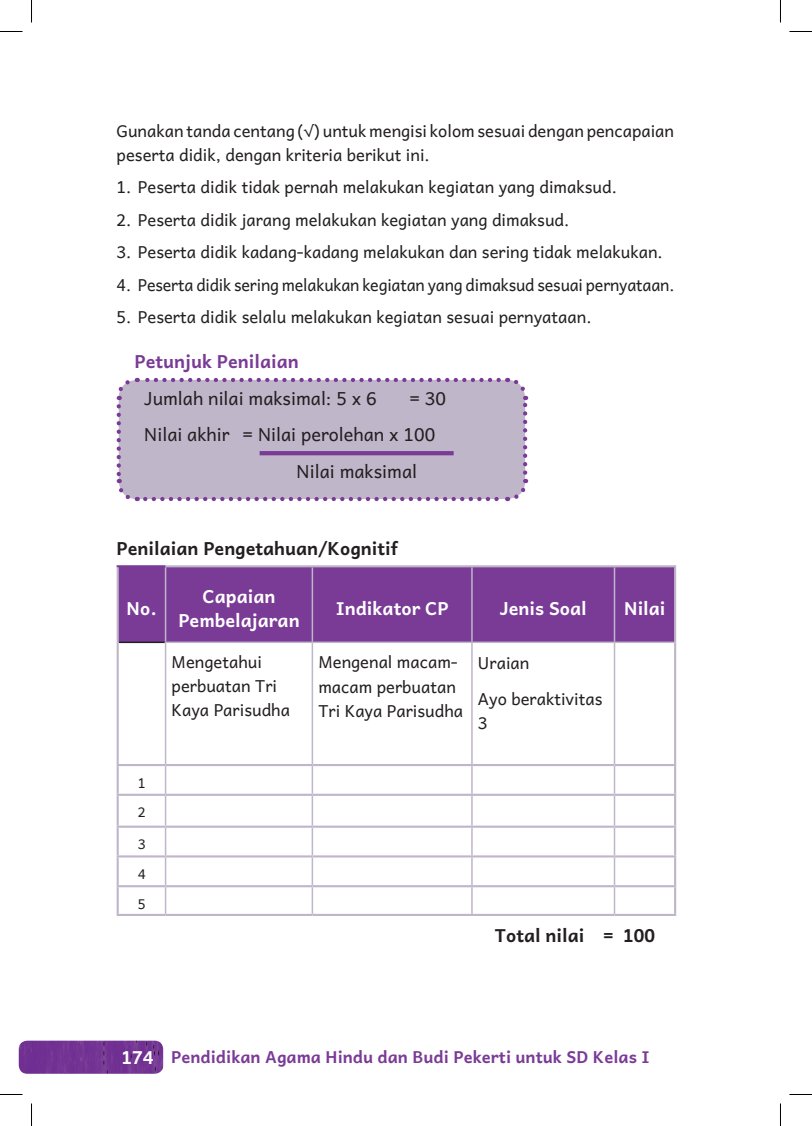
<style>
.page{position:relative;width:812px;height:1126px;background:#fff}
.page>*{position:absolute;margin:0;border:0;box-sizing:border-box;transform-origin:0 0}
.t1{font:18px "Andika New Basic";color:#231f20}
.t2{font:700 18px/24px "Andika New Basic";color:#fff;text-align:center}
.t3{font:700 18px "Andika New Basic";color:#231f20}
.t4{font:700 18px "Andika New Basic";color:#7a3b97}
.t5{font:16.5px/24px "Andika New Basic";color:#231f20}
.t6{font:700 16.5px "Andika New Basic";color:#7a3b97}
.t7{font:13.5px "Andika New Basic";color:#231f20}
.s1{font-size:18px;color:#fff}
</style>
<div class="page">
<img style="left:19px;top:1041px;width:144px;height:33px">
<div style="left:119px;top:380px;width:406px;height:119px;background:#bfb6ca;border-radius:18px"></div>
<svg style="left:116px;top:406px;width:22px;height:96px"></svg>
<svg style="left:145px;top:479px;width:384px;height:23px"></svg>
<svg style="left:506px;top:377px;width:22px;height:96px"></svg>
<svg style="left:116px;top:377px;width:382px;height:23px"></svg>
<hr style="left:259px;top:451px;width:194px;height:4px;background:#7a3b97">
<div style="left:119px;top:567px;width:555px;height:75px;background:#7a3b97"></div>
<svg style="left:119px;top:643px;width:555px;height:271px"></svg>
<hr style="left:117px;top:565px;width:48px;height:2px;background:#7a3b97">
<hr style="left:119px;top:642px;width:46px;height:1px;background:#231f20">
<hr style="left:117px;top:567px;width:2px;height:75px;background:#bfb6ca">
<hr style="left:117px;top:642px;width:2px;height:122px;background:#bfb6ca">
<hr style="left:117px;top:764px;width:48px;height:2px;background:#bfb6ca">
<hr style="left:117px;top:766px;width:2px;height:28px;background:#bfb6ca">
<hr style="left:117px;top:794px;width:48px;height:2px;background:#bfb6ca">
<hr style="left:117px;top:796px;width:2px;height:30px;background:#bfb6ca">
<hr style="left:117px;top:826px;width:48px;height:2px;background:#bfb6ca">
<hr style="left:117px;top:828px;width:2px;height:27px;background:#bfb6ca">
<hr style="left:117px;top:855px;width:48px;height:3px;background:#bfb6ca">
<hr style="left:117px;top:858px;width:2px;height:27px;background:#bfb6ca">
<hr style="left:117px;top:885px;width:48px;height:2px;background:#bfb6ca">
<hr style="left:117px;top:887px;width:2px;height:27px;background:#bfb6ca">
<hr style="left:117px;top:914px;width:48px;height:2px;background:#bfb6ca">
<hr style="left:311px;top:567px;width:2px;height:75px;background:#bfb6ca">
<hr style="left:471px;top:567px;width:1px;height:75px;background:#bfb6ca">
<hr style="left:613px;top:567px;width:2px;height:75px;background:#bfb6ca">
<hr style="left:311px;top:643px;width:2px;height:121px;background:#bfb6ca">
<hr style="left:471px;top:643px;width:1px;height:121px;background:#bfb6ca">
<hr style="left:613px;top:643px;width:2px;height:121px;background:#bfb6ca">
<hr style="left:311px;top:766px;width:2px;height:28px;background:#bfb6ca">
<svg style="left:471px;top:766px;width:1px;height:28px"></svg>
<hr style="left:613px;top:766px;width:2px;height:28px;background:#bfb6ca">
<hr style="left:311px;top:796px;width:2px;height:30px;background:#bfb6ca">
<hr style="left:471px;top:796px;width:1px;height:30px;background:#bfb6ca">
<hr style="left:613px;top:796px;width:2px;height:30px;background:#bfb6ca">
<hr style="left:311px;top:828px;width:2px;height:27px;background:#bfb6ca">
<hr style="left:613px;top:828px;width:2px;height:27px;background:#bfb6ca">
<hr style="left:311px;top:858px;width:2px;height:27px;background:#bfb6ca">
<hr style="left:613px;top:858px;width:2px;height:27px;background:#bfb6ca">
<hr style="left:311px;top:887px;width:2px;height:27px;background:#bfb6ca">
<svg style="left:471px;top:828px;width:1px;height:86px"></svg>
<hr style="left:613px;top:887px;width:2px;height:27px;background:#bfb6ca">
<hr style="left:674px;top:567px;width:2px;height:75px;background:#bfb6ca">
<hr style="left:674px;top:642px;width:2px;height:122px;background:#bfb6ca">
<hr style="left:674px;top:766px;width:2px;height:28px;background:#bfb6ca">
<hr style="left:674px;top:796px;width:2px;height:30px;background:#bfb6ca">
<hr style="left:674px;top:828px;width:2px;height:27px;background:#bfb6ca">
<hr style="left:674px;top:858px;width:2px;height:27px;background:#bfb6ca">
<hr style="left:674px;top:887px;width:2px;height:27px;background:#bfb6ca">
<hr style="left:165px;top:565px;width:147px;height:2px;background:#bfb6ca">
<hr style="left:312px;top:565px;width:160px;height:2px;background:#bfb6ca">
<hr style="left:472px;top:565px;width:142px;height:2px;background:#bfb6ca">
<hr style="left:614px;top:565px;width:62px;height:2px;background:#bfb6ca">
<hr style="left:165px;top:764px;width:147px;height:2px;background:#bfb6ca">
<hr style="left:312px;top:764px;width:160px;height:2px;background:#bfb6ca">
<hr style="left:472px;top:764px;width:142px;height:2px;background:#bfb6ca">
<hr style="left:614px;top:764px;width:62px;height:2px;background:#bfb6ca">
<hr style="left:165px;top:794px;width:147px;height:2px;background:#bfb6ca">
<hr style="left:312px;top:794px;width:160px;height:2px;background:#bfb6ca">
<hr style="left:472px;top:794px;width:142px;height:2px;background:#bfb6ca">
<hr style="left:614px;top:794px;width:62px;height:2px;background:#bfb6ca">
<hr style="left:165px;top:826px;width:147px;height:2px;background:#bfb6ca">
<hr style="left:312px;top:826px;width:160px;height:2px;background:#bfb6ca">
<hr style="left:472px;top:826px;width:142px;height:2px;background:#bfb6ca">
<hr style="left:614px;top:826px;width:62px;height:2px;background:#bfb6ca">
<hr style="left:165px;top:855px;width:147px;height:3px;background:#bfb6ca">
<hr style="left:312px;top:855px;width:160px;height:3px;background:#bfb6ca">
<hr style="left:472px;top:855px;width:142px;height:3px;background:#bfb6ca">
<hr style="left:614px;top:855px;width:62px;height:3px;background:#bfb6ca">
<hr style="left:165px;top:885px;width:147px;height:2px;background:#bfb6ca">
<hr style="left:312px;top:885px;width:160px;height:2px;background:#bfb6ca">
<hr style="left:472px;top:885px;width:142px;height:2px;background:#bfb6ca">
<hr style="left:614px;top:885px;width:62px;height:2px;background:#bfb6ca">
<hr style="left:165px;top:914px;width:147px;height:2px;background:#bfb6ca">
<hr style="left:312px;top:914px;width:160px;height:2px;background:#bfb6ca">
<hr style="left:472px;top:914px;width:142px;height:2px;background:#bfb6ca">
<hr style="left:614px;top:914px;width:62px;height:2px;background:#bfb6ca">
<hr style="left:165px;top:567px;width:1px;height:75px;background:#bfb6ca">
<hr style="left:165px;top:642px;width:147px;height:1px;background:#bfb6ca">
<hr style="left:165px;top:643px;width:1px;height:121px;background:#bfb6ca">
<hr style="left:312px;top:642px;width:160px;height:1px;background:#bfb6ca">
<hr style="left:472px;top:642px;width:142px;height:1px;background:#bfb6ca">
<hr style="left:614px;top:642px;width:60px;height:1px;background:#bfb6ca">
<svg style="left:165px;top:766px;width:1px;height:28px"></svg>
<hr style="left:165px;top:796px;width:1px;height:30px;background:#bfb6ca">
<svg style="left:165px;top:828px;width:1px;height:86px"></svg>
<svg style="left:0;top:31px;width:22px;height:1px"></svg>
<svg style="left:789px;top:31px;width:22px;height:1px"></svg>
<svg style="left:0;top:1094px;width:22px;height:1px"></svg>
<svg style="left:789px;top:1094px;width:22px;height:1px"></svg>
<svg style="left:31px;top:0;width:1px;height:22px"></svg>
<svg style="left:31px;top:1103px;width:1px;height:23px"></svg>
<svg style="left:780px;top:0;width:1px;height:22px"></svg>
<svg style="left:780px;top:1103px;width:1px;height:23px"></svg>
<p class="t5" style="left:117px;top:118px;width:559px;text-indent:206px">untuk mengisi kolom sesuai dengan pencapaian peserta didik, dengan kriteria berikut ini.</p>
<p class="t5" style="left:117px;top:174px;width:501px">1. Peserta didik tidak pernah melakukan kegiatan yang dimaksud.</p>
<p class="t5" style="left:117px;top:207px;width:454px">2. Peserta didik jarang melakukan kegiatan yang dimaksud.</p>
<p class="t5" style="left:117px;top:239px;width:547px">3. Peserta didik kadang-kadang melakukan dan sering tidak melakukan.</p>
<p class="t5" style="left:117px;top:272px;width:559px">4. Peserta didik sering melakukan kegiatan yang dimaksud sesuai pernyataan.</p>
<p class="t5" style="left:117px;top:304px;width:476px">5. Peserta didik selalu melakukan kegiatan sesuai pernyataan.</p>
<p class="t4" style="left:134px;top:346px;width:166px">Petunjuk Penilaian</p>
<p class="t1" style="left:144px;top:383px;width:234px">Jumlah nilai maksimal: 5 x 6</p>
<p class="t1" style="left:409px;top:383px;width:38px">= 30</p>
<p class="t1" style="left:144px;top:419px;width:292px">Nilai akhir = Nilai perolehan x 100</p>
<p class="t1" style="left:296px;top:456px;width:122px">Nilai maksimal</p>
<p class="t5" style="left:117px;top:118px;width:180px">Gunakan tanda centang</p>
<p class="t3" style="left:117px;top:533px;width:283px">Penilaian Pengetahuan/Kognitif</p>
<p class="t2" style="left:127px;top:596px;width:32px">No.</p>
<p class="t2" style="left:178px;top:584px;width:123px">Capaian<br>Pembelajaran</p>
<p class="t2" style="left:335px;top:596px;width:114px">Indikator CP</p>
<p class="t2" style="left:499px;top:596px;width:89px">Jenis Soal</p>
<p class="t2" style="left:624px;top:596px;width:43px">Nilai</p>
<p class="t5" style="left:171px;top:650px;width:120px">Mengetahui perbuatan Tri<br>Kaya Parisudha</p>
<p class="t5" style="left:318px;top:650px;width:146px">Mengenal macam&shy;macam perbuatan<br>Tri Kaya Parisudha</p>
<p class="t5" style="left:478px;top:650px;width:53px">Uraian</p>
<p class="t5" style="left:478px;top:686px;width:126px">Ayo beraktivitas<br>3</p>
<p class="t7" style="left:138px;top:771px;width:9px">1</p>
<p class="t7" style="left:138px;top:801px;width:9px">2</p>
<p class="t7" style="left:138px;top:833px;width:9px">3</p>
<p class="t7" style="left:138px;top:862px;width:9px">4</p>
<p class="t7" style="left:138px;top:892px;width:9px">5</p>
<p class="t3" style="left:495px;top:921px;width:161px">Total nilai = 100</p>
<p class="t6" style="left:121px;top:1043px;width:529px"><span class="s1">174</span> Pendidikan Agama Hindu dan Budi Pekerti untuk SD Kelas I</p>
</div>
